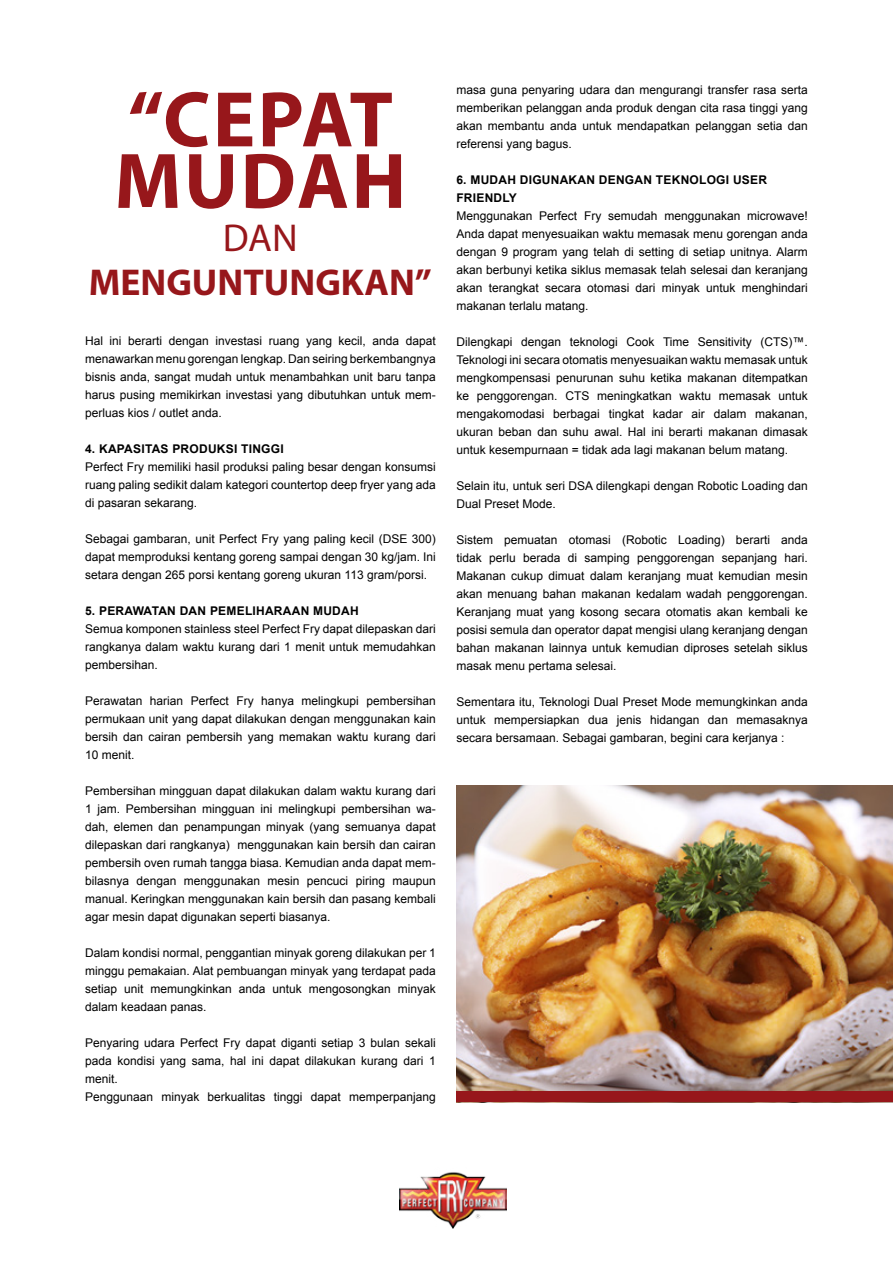
<style>
.page{position:relative;width:893px;height:1263px;background:#fff}
.page>*{position:absolute;margin:0;border:0;box-sizing:border-box;transform-origin:0 0}
.t1{font:700 79.5px/61.5px "Myriad Pro";letter-spacing:.03em;color:#97171b}
.t2{font:39px "Myriad Pro";color:#97171b}
.t3{font:700 37.5px "Myriad Pro";color:#97171b}
.t4{font:12px/18px "Arial";color:#000;text-align:justify}
.t5{font:700 12px/18px "Arial";letter-spacing:.02em;color:#000}
</style>
<div class="page">
<img style="left:456px;top:786px;width:437px;height:306px">
<img style="left:399px;top:1172px;width:107px;height:56px">
<div style="left:456px;top:1092px;width:437px;height:10px;background:#97171b"></div>
<h1 class="t1" style="left:114px;top:86px;width:294px">“CEPAT<br>MUDAH</h1>
<h2 class="t2" style="left:223px;top:214px;width:76px">DAN</h2>
<h3 class="t3" style="left:89px;top:258px;width:345px">MENGUNTUNGKAN”</h3>
<p class="t4" style="left:85px;top:332px;width:352px">Hal ini berarti dengan investasi ruang yang kecil, anda dapat menawarkan menu gorengan lengkap. Dan seiring berkembangnya bisnis anda, sangat mudah untuk menambahkan unit baru tanpa harus pusing memikirkan investasi yang dibutuhkan untuk mem&shy;perluas kios / outlet anda.</p>
<p class="t5" style="left:85px;top:440px;width:200px">4. KAPASITAS PRODUKSI TINGGI</p>
<p class="t4" style="left:85px;top:458px;width:352px">Perfect Fry memiliki hasil produksi paling besar dengan konsumsi ruang paling sedikit dalam kategori countertop deep fryer yang ada di pasaran sekarang.</p>
<p class="t4" style="left:85px;top:530px;width:352px">Sebagai gambaran, unit Perfect Fry yang paling kecil (DSE 300) dapat memproduksi kentang goreng sampai dengan 30 kg/jam. Ini setara dengan 265 porsi kentang goreng ukuran 113 gram/porsi.</p>
<p class="t5" style="left:85px;top:602px;width:275px">5. PERAWATAN DAN PEMELIHARAAN MUDAH</p>
<p class="t4" style="left:85px;top:620px;width:352px">Semua komponen stainless steel Perfect Fry dapat dilepaskan dari rangkanya dalam waktu kurang dari 1 menit untuk memudahkan pembersihan.</p>
<p class="t4" style="left:85px;top:692px;width:352px">Perawatan harian Perfect Fry hanya melingkupi pembersihan permukaan unit yang dapat dilakukan dengan menggunakan kain bersih dan cairan pembersih yang memakan waktu kurang dari 10 menit.</p>
<p class="t4" style="left:85px;top:782px;width:352px">Pembersihan mingguan dapat dilakukan dalam waktu kurang dari 1 jam. Pembersihan mingguan ini melingkupi pembersihan wa&shy;dah, elemen dan penampungan minyak (yang semuanya dapat dilepaskan dari rangkanya) menggunakan kain bersih dan cairan pembersih oven rumah tangga biasa. Kemudian anda dapat mem&shy;bilasnya dengan menggunakan mesin pencuci piring maupun manual. Keringkan menggunakan kain bersih dan pasang kembali agar mesin dapat digunakan seperti biasanya.</p>
<p class="t4" style="left:85px;top:944px;width:352px">Dalam kondisi normal, penggantian minyak goreng dilakukan per 1 minggu pemakaian. Alat pembuangan minyak yang terdapat pada setiap unit memungkinkan anda untuk mengosongkan minyak dalam keadaan panas.</p>
<p class="t4" style="left:85px;top:1034px;width:352px;text-align:left">Penyaring udara Perfect Fry dapat diganti setiap 3 bulan sekali pada kondisi yang sama, hal ini dapat dilakukan kurang dari 1 menit.<br>Penggunaan minyak berkualitas tinggi dapat memperpanjang</p>
<p class="t4" style="left:456px;top:81px;width:353px">masa guna penyaring udara dan mengurangi transfer rasa serta memberikan pelanggan anda produk dengan cita rasa tinggi yang akan membantu anda untuk mendapatkan pelanggan setia dan referensi yang bagus.</p>
<p class="t5" style="left:456px;top:171px;width:312px">6. MUDAH DIGUNAKAN DENGAN TEKNOLOGI USER<br>FRIENDLY</p>
<p class="t4" style="left:456px;top:207px;width:353px">Menggunakan Perfect Fry semudah menggunakan microwave!<br>Anda dapat menyesuaikan waktu memasak menu gorengan anda dengan 9 program yang telah di setting di setiap unitnya. Alarm akan berbunyi ketika siklus memasak telah selesai dan keranjang akan terangkat secara otomasi dari minyak untuk menghindari makanan terlalu matang.</p>
<p class="t4" style="left:456px;top:333px;width:353px">Dilengkapi dengan teknologi Cook Time Sensitivity (CTS)™.<br>Teknologi ini secara otomatis menyesuaikan waktu memasak untuk mengkompensasi penurunan suhu ketika makanan ditempatkan ke penggorengan. CTS meningkatkan waktu memasak untuk mengakomodasi berbagai tingkat kadar air dalam makanan, ukuran beban dan suhu awal. Hal ini berarti makanan dimasak untuk kesempurnaan = tidak ada lagi makanan belum matang.</p>
<p class="t4" style="left:456px;top:477px;width:353px">Selain itu, untuk seri DSA dilengkapi dengan Robotic Loading dan<br>Dual Preset Mode.</p>
<p class="t4" style="left:456px;top:531px;width:353px">Sistem pemuatan otomasi (Robotic Loading) berarti anda tidak perlu berada di samping penggorengan sepanjang hari.<br>Makanan cukup dimuat dalam keranjang muat kemudian mesin akan menuang bahan makanan kedalam wadah penggorengan.<br>Keranjang muat yang kosong secara otomatis akan kembali ke posisi semula dan operator dapat mengisi ulang keranjang dengan bahan makanan lainnya untuk kemudian diproses setelah siklus masak menu pertama selesai.</p>
<p class="t4" style="left:456px;top:693px;width:353px">Sementara itu, Teknologi Dual Preset Mode memungkinkan anda untuk mempersiapkan dua jenis hidangan dan memasaknya secara bersamaan. Sebagai gambaran, begini cara kerjanya :</p>
</div>
